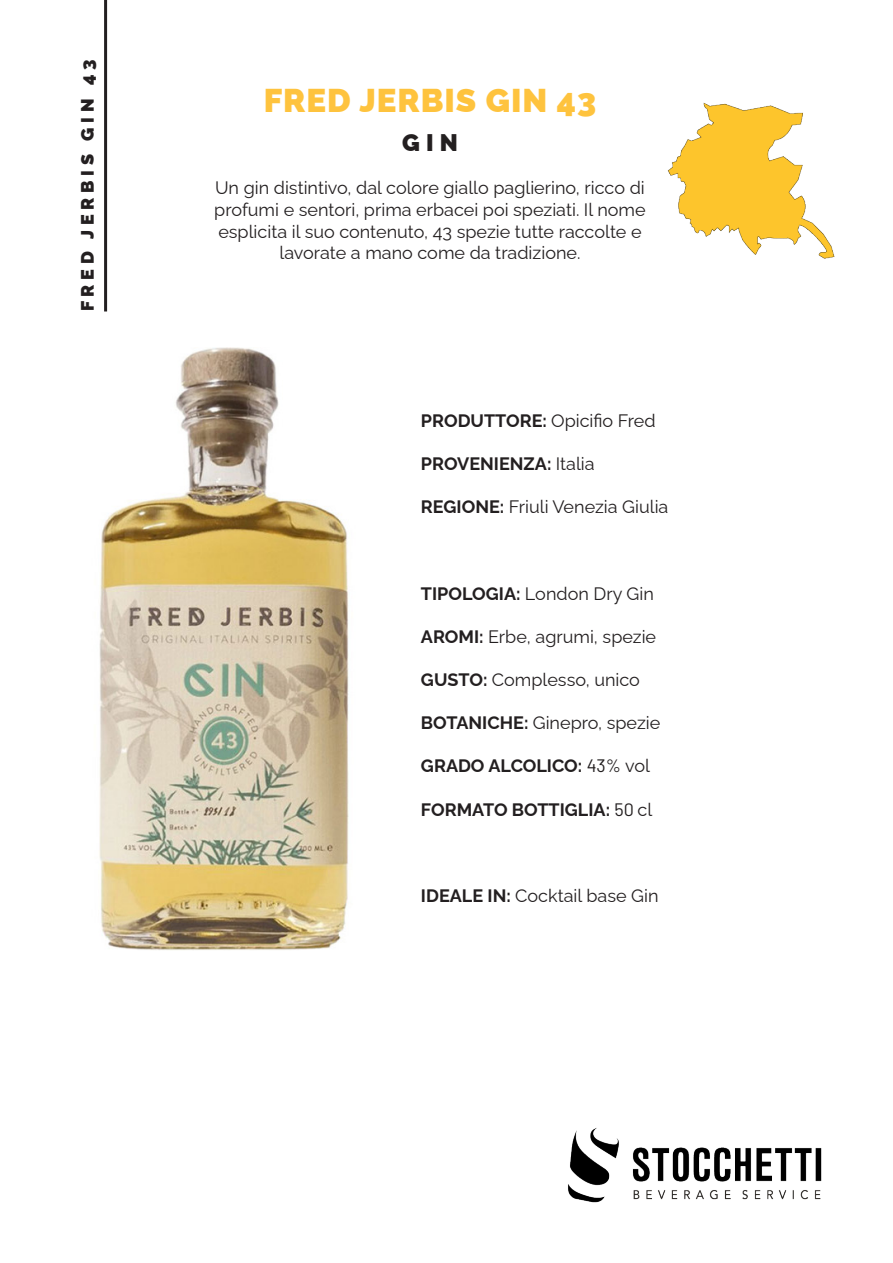
<style>
.page{position:relative;width:893px;height:1263px;background:#fff}
.page>*{position:absolute;margin:0;border:0;box-sizing:border-box;transform-origin:0 0}
.t1{font:900 33px "Raleway";letter-spacing:.03em;color:#fec33e}
.t2{font:900 24px "Raleway";color:#231f20}
.t3{font:18px/21.6px "Raleway";color:#231f20;text-align:center}
.t4{font:700 18px "Raleway";color:#231f20}
.t5{font:900 18px "Raleway";letter-spacing:.26em;color:#231f20}
.s1{font-weight:700}
.s2{font-weight:400}
.s3{font-family:"Barlow";font-weight:400}
</style>
<div class="page">
<img style="left:568px;top:1128px;width:254px;height:75px">
<img style="left:99px;top:347px;width:250px;height:603px">
<img style="left:668px;top:103px;width:167px;height:156px">
<hr style="left:104px;top:0;width:3px;height:311px;background:#231f20">
<p class="t5" style="left:73px;top:311px;width:253px;rotate:-90deg">FRED JERBIS GIN 43</p>
<p class="t1" style="left:264px;top:74px;width:334px">FRED JERBIS GIN 43</p>
<p class="t2" style="left:402px;top:124px;width:57px">GIN</p>
<p class="t3" style="left:214px;top:175px;width:433px">Un gin distintivo, dal colore giallo paglierino, ricco di profumi e sentori, prima erbacei poi speziati. Il nome esplicita il suo contenuto, 43 spezie tutte raccolte e lavorate a mano come da tradizione.</p>
<p class="t3" style="left:421px;top:408px;width:236px"><span class="s1">PRODUTTORE:</span> Opicifio Fred</p>
<p class="t4" style="left:421px;top:449px;width:175px">PROVENIENZA: <span class="s2">Italia</span></p>
<p class="t3" style="left:421px;top:494px;width:249px"><span class="s1">REGIONE:</span> Friuli Venezia Giulia</p>
<p class="t3" style="left:421px;top:580px;width:234px"><span class="s1">TIPOLOGIA:</span> London Dry Gin</p>
<p class="t3" style="left:421px;top:624px;width:237px"><span class="s1">AROMI:</span> Erbe, agrumi, spezie</p>
<p class="t3" style="left:421px;top:667px;width:220px"><span class="s1">GUSTO:</span> Complesso, unico</p>
<p class="t3" style="left:421px;top:710px;width:241px"><span class="s1">BOTANICHE:</span> Ginepro, spezie</p>
<p class="t4" style="left:421px;top:752px;width:231px">GRADO ALCOLICO: <span class="s3">43%</span> <span class="s2">vol</span></p>
<p class="t4" style="left:421px;top:795px;width:233px">FORMATO BOTTIGLIA: <span class="s3">50</span> <span class="s2">cl</span></p>
<p class="t3" style="left:421px;top:883px;width:239px"><span class="s1">IDEALE IN:</span> Cocktail base Gin</p>
</div>
